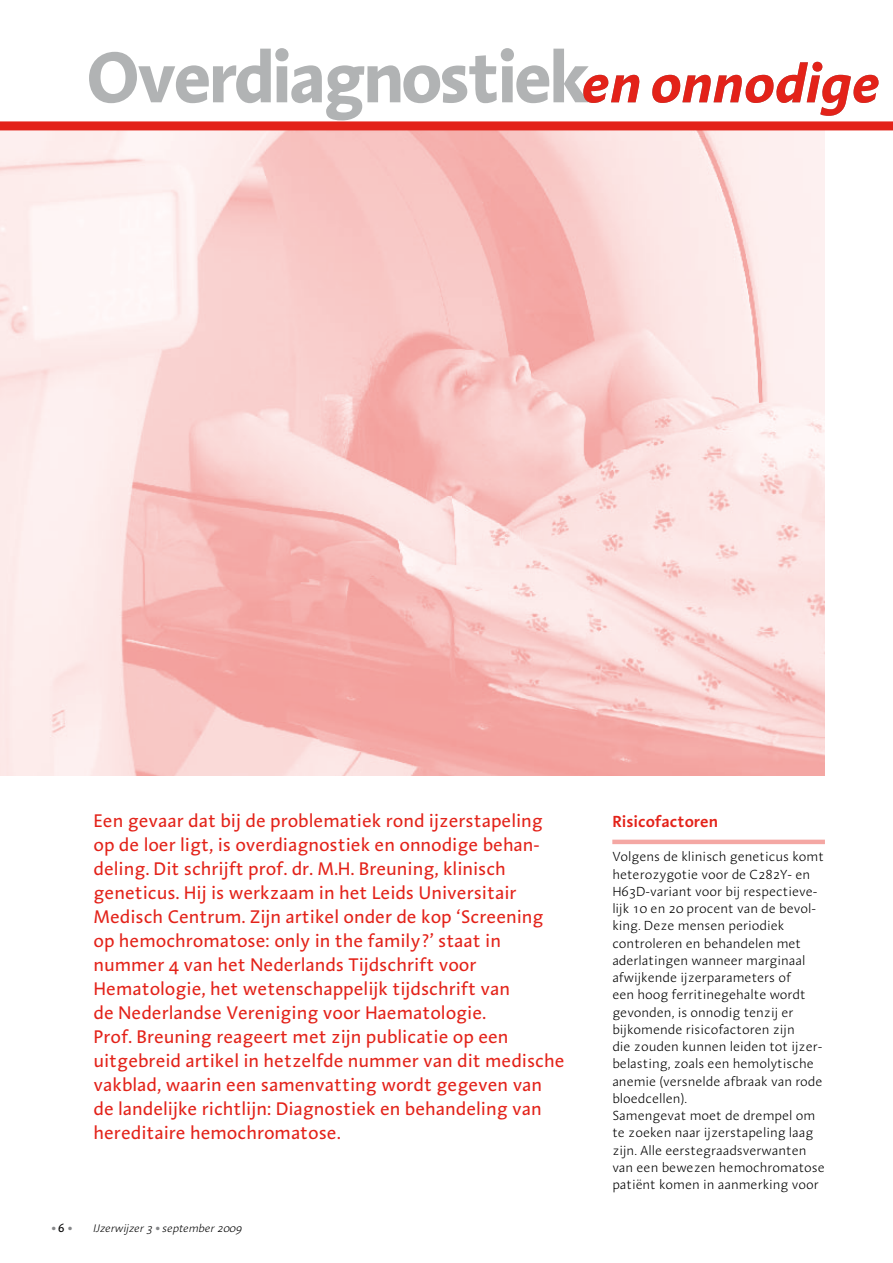
<style>
.page{position:relative;width:893px;height:1263px;background:#fff}
.page>*{position:absolute;margin:0;border:0;box-sizing:border-box;transform-origin:0 0}
.t1{font:700 73.5px "Linotype Aroma";letter-spacing:-.05em;color:#b1b3b4}
.t2{font:18.75px/24px "Linotype Aroma";letter-spacing:-.005em;color:#e32219}
.t3{font:600 16.5px "Linotype Aroma";letter-spacing:-.005em;color:#e32219}
.t4{font:300 13.5px/17.2px "Linotype Aroma";letter-spacing:-.005em;color:#000}
.t5{font:italic 300 11.25px "Linotype Aroma";color:#000}
.s1{font-style:italic;font-size:54.75px;color:#87888a}
.s2{font-weight:700;font-style:normal;font-size:19.5px;color:#87888a}
.s3{font-weight:400;font-style:normal;font-size:11.7px}
</style>
<div class="page">
<img style="left:0;top:130px;width:825px;height:645px">
<hr style="left:612px;top:840px;width:213px;height:4px;background:#f4a7a3">
<div style="left:0;top:121px;width:893px;height:9px;background:#e32219"></div>
<h1 class="t1" style="left:86px;top:28px;width:796px">Overdiagnostiek<span class="s1">en onnodige</span></h1>
<p class="t2" style="left:94px;top:808px;width:473px">Een gevaar dat bij de problematiek rond ijzerstapeling op de loer ligt, is overdiagnostiek en onnodige behan&shy;deling. Dit schrijft prof. dr. M.H. Breuning, klinisch geneticus. Hij is werkzaam in het Leids Universitair Medisch Centrum. Zijn artikel onder de kop ‘Screening op hemochromatose: only in the family?’ staat in nummer 4 van het Nederlands Tijdschrift voor Hematologie, het wetenschappelijk tijdschrift van<br>de Nederlandse Vereniging voor Haematologie.<br>Prof. Breuning reageert met zijn publicatie op een uitgebreid artikel in hetzelfde nummer van dit medische vakblad, waarin een samenvatting wordt gegeven van de landelijke richtlijn: Diagnostiek en behandeling van hereditaire hemochromatose.</p>
<p class="t5" style="left:51px;top:1221px;width:192px"><span class="s2">.</span> <span class="s3">6</span> <span class="s2">.</span> IJzerwijzer 3 <span class="s2">.</span> september 2009</p>
<p class="t3" style="left:612px;top:810px;width:107px">Risicofactoren</p>
<p class="t4" style="left:612px;top:848px;width:214px">Volgens de klinisch geneticus komt heterozygotie voor de C282Y- en<br>H63D-variant voor bij respectieve&shy;lijk 10 en 20 procent van de bevol&shy;king. Deze mensen periodiek controleren en behandelen met aderlatingen wanneer marginaal afwijkende ijzerparameters of<br>een hoog ferritinegehalte wordt gevonden, is onnodig tenzij er bijkomende risicofactoren zijn<br>die zouden kunnen leiden tot ijzer&shy;belasting, zoals een hemolytische anemie (versnelde afbraak van rode bloedcellen).<br>Samengevat moet de drempel om te zoeken naar ijzerstapeling laag zijn. Alle eerstegraadsverwanten van een bewezen hemochromatose patiënt komen in aanmerking voor</p>
</div>
